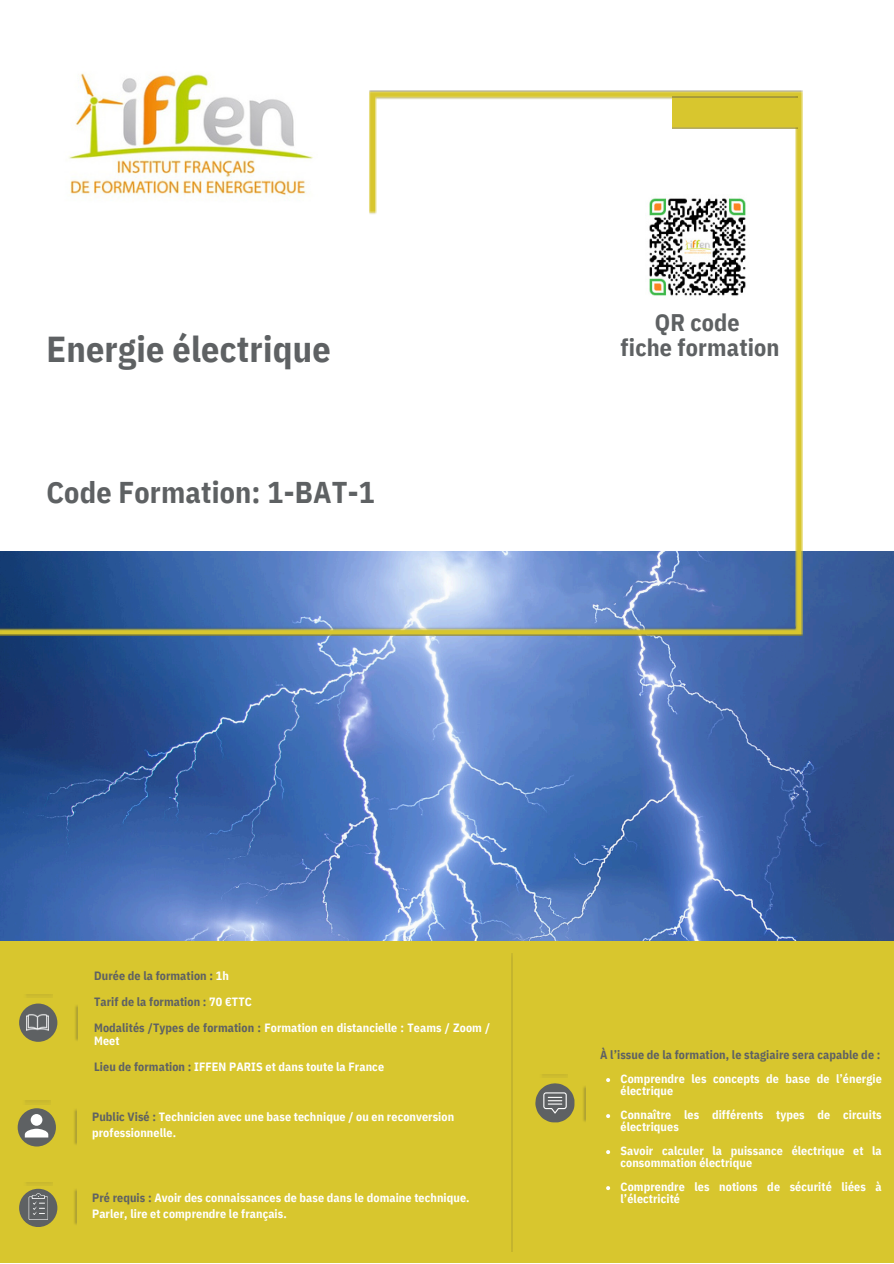
<style>
.page{position:relative;width:894px;height:1264px;background:#fff}
.page>*{position:absolute;margin:0;border:0;box-sizing:border-box;transform-origin:0 0}
.t1{font:700 36px "IBM Plex Sans Cond";letter-spacing:.005em;color:#5e6163}
.t2{font:700 30px "IBM Plex Sans Cond";letter-spacing:.005em;color:#5e6163}
.t3{font:700 24px/25.8px "IBM Plex Sans Cond";letter-spacing:.005em;color:#5e6163;text-align:center}
.t4{font:700 12px/12px "IBM Plex Sans Cond";letter-spacing:.005em;color:#fff}
.t5{font:700 12px "IBM Plex Sans Cond";letter-spacing:.005em;color:#5e6163}
.s1{color:#fff}
.s2{color:#5e6163}
</style>
<div class="page">
<div style="left:0;top:938px;width:893px;height:324px;background:#d8c62e"></div>
<img style="left:0;top:551px;width:893px;height:389px">
<img style="left:0;top:90px;width:802px;height:546px">
<img style="left:672px;top:96px;width:125px;height:33px">
<img style="left:511px;top:953px;width:1px;height:297px">
<img style="left:645px;top:195px;width:104px;height:104px">
<svg style="left:535px;top:1084px;width:39px;height:38px"></svg>
<svg style="left:19px;top:1003px;width:38px;height:38px"></svg>
<img style="left:27px;top:1011px;width:21px;height:22px">
<img style="left:56px;top:73px;width:267px;height:197px">
<svg style="left:18px;top:1108px;width:38px;height:38px"></svg>
<svg style="left:19px;top:1188px;width:38px;height:38px"></svg>
<img style="left:75px;top:1005px;width:3px;height:36px">
<img style="left:74px;top:1109px;width:2px;height:36px">
<img style="left:74px;top:1189px;width:2px;height:36px">
<img style="left:583px;top:1086px;width:2px;height:36px">
<svg style="left:29px;top:1193px;width:19px;height:26px"></svg>
<svg style="left:25px;top:1113px;width:23px;height:24px"></svg>
<svg style="left:606px;top:1078px;width:4px;height:4px"></svg>
<svg style="left:606px;top:1114px;width:4px;height:4px"></svg>
<svg style="left:606px;top:1150px;width:4px;height:4px"></svg>
<svg style="left:606px;top:1186px;width:4px;height:4px"></svg>
<p class="t1" style="left:46px;top:325px;width:286px">Energie électrique</p>
<p class="t2" style="left:46px;top:472px;width:330px">Code Formation: 1-BAT-1</p>
<p class="t3" style="left:620px;top:308px;width:160px">QR code<br>fiche formation</p>
<h4 class="t5" style="left:94px;top:968px;width:136px">Durée de la formation : <span class="s1">1h</span></h4>
<h4 class="t5" style="left:94px;top:994px;width:159px">Tarif de la formation : <span class="s1">70 €TTC</span></h4>
<p class="t4" style="left:94px;top:1021px;width:397px"><span class="s2">Modalités /Types de formation :</span> Formation en distancielle : Teams / Zoom /</p>
<p class="t4" style="left:94px;top:1027px;width:291px;line-height:26px">Meet<br><span class="s2">Lieu de formation :</span> IFFEN PARIS et dans toute la France</p>
<p class="t5" style="left:600px;top:1046px;width:282px">À l’issue de la formation, le stagiaire sera capable de :</p>
<p class="t4" style="left:620px;top:1072px;width:263px">Comprendre les concepts de base de l’énergie électrique</p>
<p class="t4" style="left:620px;top:1108px;width:263px">Connaître les différents types de circuits électriques</p>
<h4 class="t4" style="left:620px;top:1144px;width:263px">Savoir calculer la puissance électrique et la consommation électrique</h4>
<h4 class="t4" style="left:620px;top:1180px;width:263px">Comprendre les notions de sécurité liées à</h4>
<h4 class="t4" style="left:92px;top:1108px;width:363px;line-height:16px"><span class="s2">Public Visé :</span> Technicien avec une base technique / ou en reconversion professionnelle.</h4>
<h4 class="t4" style="left:92px;top:1191px;width:379px"><span class="s2">Pré requis :</span> Avoir des connaissances de base dans le domaine technique.</h4>
<h4 class="t4" style="left:620px;top:1192px;width:61px">l’électricité</h4>
<h4 class="t4" style="left:92px;top:1207px;width:196px">Parler, lire et comprendre le français.</h4>
</div>
